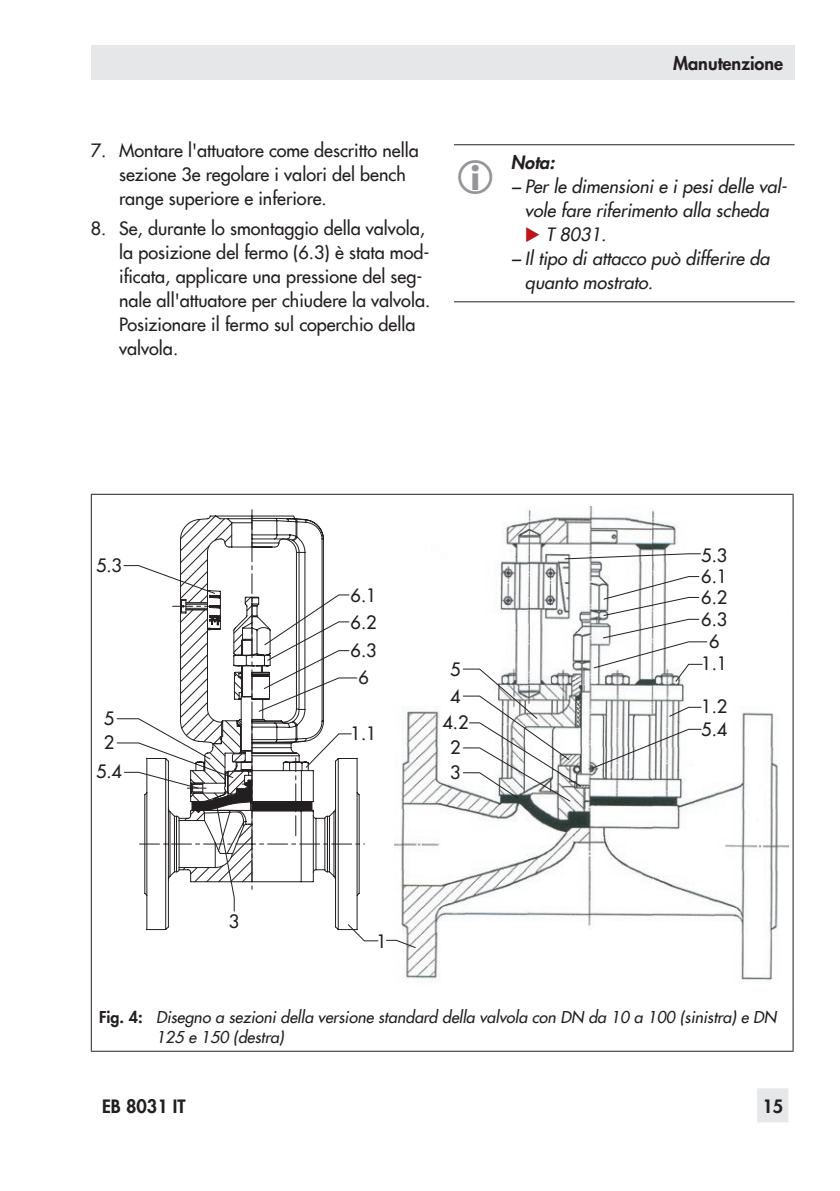
<style>
.page{position:relative;width:840px;height:1191px;background:#fff}
.page>*{position:absolute;margin:0;border:0;box-sizing:border-box;transform-origin:0 0}
.t1{font:500 18px/24px "Futura Com";color:#231f20}
.t2{font:italic 500 18px "Futura Com";color:#231f20}
.t3{font:18px/21.8px "Futura";color:#231f20}
.t4{font:800 18px "Futura Com";color:#231f20}
.t5{font:italic 800 18px "Futura Com";color:#231f20}
.t6{font:italic 500 16px/20px "Futura Com";color:#231f20}
.s1{font-family:"Futura";font-weight:400}
.s2{color:#be151b}
.s3{font-weight:800;font-style:normal}
</style>
<div class="page">
<div style="left:756px;top:1088px;width:32px;height:34px;background:#e6e7e9"></div>
<div style="left:91px;top:45px;width:703px;height:34px;background:#e6e7e9"></div>
<hr style="left:91px;top:494px;width:702px;height:1px;background:#231f20">
<hr style="left:91px;top:495px;width:1px;height:507px;background:#231f20">
<hr style="left:792px;top:495px;width:1px;height:507px;background:#231f20">
<hr style="left:91px;top:1002px;width:1px;height:48px;background:#231f20">
<hr style="left:792px;top:1002px;width:1px;height:48px;background:#231f20">
<hr style="left:91px;top:1050px;width:702px;height:1px;background:#231f20">
<img style="left:528px;top:506px;width:260px;height:475px">
<svg style="left:502px;top:518px;width:55px;height:35px"></svg>
<svg style="left:180px;top:510px;width:144px;height:43px"></svg>
<svg style="left:116px;top:553px;width:633px;height:430px"></svg>
<hr style="left:454px;top:144px;width:340px;height:1px;background:#231f20">
<hr style="left:454px;top:301px;width:340px;height:1px;background:#231f20">
<p class="t1" style="left:119px;top:138px;width:301px;text-indent:-28px">7. Montare l'attuatore come descritto nella sezione 3e regolare i valori del bench range superiore e inferiore.</p>
<p class="t1" style="left:119px;top:216px;width:312px;text-indent:-28px">8. Se, durante lo smontaggio della valvola, la posizione del fermo (6.3) è stata mod‑ ificata, applicare una pressione del seg‑ nale all'attuatore per chiudere la valvola.<br>Posizionare il fermo sul coperchio della valvola.</p>
<p class="t4" style="left:672px;top:49px;width:112px">Manutenzione</p>
<p class="t5" style="left:510px;top:149px;width:45px">Nota:</p>
<p class="t2" style="left:510px;top:173px;width:277px"><span class="s1">−</span> Per le dimensioni e i pesi delle val-</p>
<p class="t2" style="left:524px;top:197px;width:245px">vole fare riferimento alla scheda</p>
<p class="t2" style="left:524px;top:221px;width:83px"><span class="s2">◆</span> T 8031.</p>
<p class="t2" style="left:510px;top:245px;width:260px"><span class="s1">−</span> Il tipo di attacco può differire da</p>
<p class="t2" style="left:524px;top:269px;width:129px">quanto mostrato.</p>
<p class="t3" style="left:96px;top:554px;width:28px">5.3</p>
<p class="t3" style="left:104px;top:705px;width:12px;line-height:24.2px">5<br>2</p>
<p class="t3" style="left:96px;top:760px;width:28px">5.4</p>
<p class="t3" style="left:229px;top:910px;width:12px">3</p>
<p class="t3" style="left:350px;top:581px;width:28px;line-height:27.4px;text-align:center">6.1<br>6.2<br>6.3<br>6</p>
<p class="t3" style="left:350px;top:722px;width:28px">1.1</p>
<p class="t3" style="left:450px;top:658px;width:12px">5</p>
<p class="t3" style="left:450px;top:685px;width:12px">4</p>
<p class="t3" style="left:442px;top:711px;width:28px">4.2</p>
<p class="t3" style="left:450px;top:734px;width:12px;line-height:25.4px">2<br>3</p>
<p class="t3" style="left:376px;top:930px;width:12px">1</p>
<p class="t3" style="left:700px;top:544px;width:28px">5.3</p>
<p class="t3" style="left:700px;top:565px;width:28px;text-align:center">6.1<br>6.2<br>6.3<br>6<br>1.1</p>
<p class="t3" style="left:700px;top:695px;width:28px">1.2</p>
<p class="t3" style="left:700px;top:718px;width:28px">5.4</p>
<p class="t6" style="left:156px;top:1006px;width:621px;text-indent:-57px"><span class="s3">Fig. 4:</span> Disegno a sezioni della versione standard della valvola con DN da 10 a 100 (sinistra) e DN<br>125 e 150 (destra)</p>
<p class="t4" style="left:102px;top:1093px;width:85px">EB 8031 IT</p>
<p class="t4" style="left:762px;top:1093px;width:22px">15</p>
</div>
